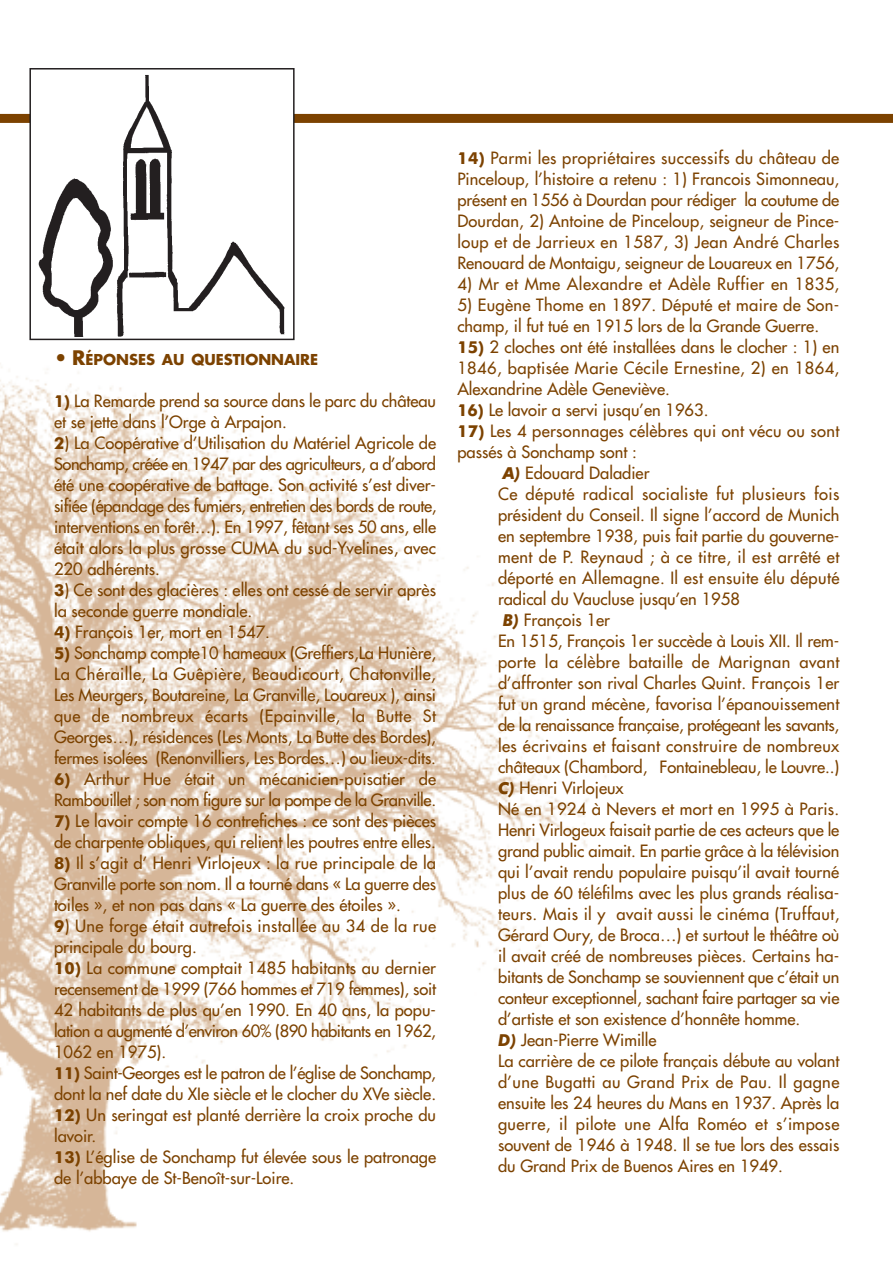
<style>
.page{position:relative;width:893px;height:1263px;background:#fff}
.page>*{position:absolute;margin:0;border:0;box-sizing:border-box;transform-origin:0 0}
.t1{font:16.5px/21px "Futura";color:#7c4200}
.t2{font:16.5px/21px "Futura";letter-spacing:.025em;color:#7c4200}
.t3{font:16.5px/21px "Futura";letter-spacing:-.02em;color:#7c4200}
.t4{font:16.5px "Futura";letter-spacing:.02em;color:#7c4200}
.t5{font:700 14.7px "Futura";color:#7c4200}
.s1{font-size:19.5px}
.s2{font-family:"Futura BT";font-weight:700}
.s3{font-family:"Futura BT";font-weight:700;font-style:italic}
</style>
<div class="page">
<img style="left:0;top:363px;width:607px;height:882px">
<div style="left:0;top:114px;width:892px;height:9px;background:#7c4200"></div>
<img style="left:32px;top:75px;width:259px;height:262px">
<div style="left:29px;top:68px;width:265px;height:272px;border:2px solid #231f20"></div>
<p class="t5" style="left:54px;top:352px;width:266px"><span class="s1">• R</span>ÉPONSES AU QUESTIONNAIRE</p>
<p class="t1" style="left:54px;top:391px;width:383px"><span class="s2">1)</span> La Remarde prend sa source dans le parc du château et se jette dans l’Orge à Arpajon.</p>
<p class="t1" style="left:54px;top:433px;width:384px;text-align:justify"><span class="s2">2</span>) La Coopérative d’Utilisation du Matériel Agricole de Sonchamp, créée en 1947 par des agriculteurs, a d’abord été une coopérative de battage. Son activité s’est diver&shy;sifiée (épandage des fumiers, entretien des bords de route, interventions en forêt…). En 1997, fêtant ses 50 ans, elle était alors la plus grosse CUMA du sud-Yvelines, avec 220 adhérents.</p>
<p class="t1" style="left:54px;top:580px;width:383px"><span class="s2">3</span>) Ce sont des glacières : elles ont cessé de servir après la seconde guerre mondiale.</p>
<p class="t1" style="left:54px;top:622px;width:217px"><span class="s2">4)</span> François 1er, mort en 1547.</p>
<p class="t1" style="left:54px;top:643px;width:383px;text-align:justify"><span class="s2">5)</span> Sonchamp compte10 hameaux (Greffiers,La Hunière, La Chéraille, La Guêpière, Beaudicourt, Chatonville, Les Meurgers, Boutareine, La Granville, Louareux ), ainsi que de nombreux écarts (Epainville, la Butte St Georges…), résidences (Les Monts, La Butte des Bordes), fermes isolées (Renonvilliers, Les Bordes…) ou lieux-dits.</p>
<p class="t3" style="left:54px;top:769px;width:383px"><span class="s2">6)</span> Arthur Hue était un mécanicien-puisatier de<br>Rambouillet ; son nom figure sur la pompe de la Granville.</p>
<p class="t1" style="left:54px;top:811px;width:383px"><span class="s2">7)</span> Le lavoir compte 16 contrefiches : ce sont des pièces de charpente obliques, qui relient les poutres entre elles.</p>
<p class="t1" style="left:54px;top:853px;width:383px;text-align:justify"><span class="s2">8)</span> Il s’agit d’ Henri Virlojeux : la rue principale de la Granville porte son nom. Il a tourné dans « La guerre des toiles », et non pas dans « La guerre des étoiles ».</p>
<p class="t2" style="left:54px;top:916px;width:383px"><span class="s2">9</span>) Une forge était autrefois installée au 34 de la rue principale du bourg.</p>
<p class="t1" style="left:54px;top:958px;width:383px;text-align:justify"><span class="s2">10)</span> La commune comptait 1485 habitants au dernier recensement de 1999 (766 hommes et 719 femmes), soit 42 habitants de plus qu’en 1990. En 40 ans, la popu&shy;lation a augmenté d’environ 60% (890 habitants en 1962, 1062 en 1975).</p>
<p class="t1" style="left:54px;top:1063px;width:383px"><span class="s2">11)</span> Saint-Georges est le patron de l’église de Sonchamp, dont la nef date du XIe siècle et le clocher du XVe siècle.</p>
<p class="t1" style="left:54px;top:1105px;width:383px"><span class="s2">12)</span> Un seringat est planté derrière la croix proche du lavoir.</p>
<p class="t1" style="left:54px;top:1147px;width:383px"><span class="s2">13)</span> L’église de Sonchamp fut élevée sous le patronage de l’abbaye de St-Benoît-sur-Loire.</p>
<p class="t1" style="left:457px;top:148px;width:383px;text-align:justify"><span class="s2">14)</span> Parmi les propriétaires successifs du château de Pinceloup, l’histoire a retenu : 1) Francois Simonneau, présent en 1556 à Dourdan pour rédiger la coutume de Dourdan, 2) Antoine de Pinceloup, seigneur de Pince&shy;loup et de Jarrieux en 1587, 3) Jean André Charles Renouard de Montaigu, seigneur de Louareux en 1756,</p>
<p class="t2" style="left:457px;top:274px;width:383px">4) Mr et Mme Alexandre et Adèle Ruffier en 1835,</p>
<p class="t1" style="left:457px;top:295px;width:383px">5) Eugène Thome en 1897. Député et maire de Son&shy;champ, il fut tué en 1915 lors de la Grande Guerre.</p>
<p class="t1" style="left:457px;top:337px;width:383px;text-align:justify"><span class="s2">15)</span> 2 cloches ont été installées dans le clocher : 1) en 1846, baptisée Marie Cécile Ernestine, 2) en 1864, Alexandrine Adèle Geneviève.</p>
<p class="t1" style="left:457px;top:400px;width:252px"><span class="s2">16)</span> Le lavoir a servi jusqu’en 1963.</p>
<p class="t4" style="left:457px;top:422px;width:383px"><span class="s2">17)</span> Les 4 personnages célèbres qui ont vécu ou sont</p>
<p class="t1" style="left:457px;top:442px;width:181px">passés à Sonchamp sont :</p>
<p class="t1" style="left:503px;top:463px;width:148px"><span class="s3">A)</span> Edouard Daladier</p>
<p class="t2" style="left:498px;top:484px;width:343px">Ce député radical socialiste fut plusieurs fois</p>
<p class="t1" style="left:498px;top:505px;width:343px">président du Conseil. Il signe l’accord de Munich</p>
<p class="t1" style="left:498px;top:526px;width:343px">en septembre 1938, puis fait partie du gouverne-</p>
<p class="t2" style="left:498px;top:547px;width:343px">ment de P. Reynaud ; à ce titre, il est arrêté et</p>
<p class="t4" style="left:498px;top:569px;width:343px">déporté en Allemagne. Il est ensuite élu député</p>
<p class="t1" style="left:498px;top:589px;width:243px">radical du Vaucluse jusqu’en 1958</p>
<p class="t1" style="left:503px;top:610px;width:109px"><span class="s3">B)</span> François 1er</p>
<p class="t1" style="left:498px;top:631px;width:343px">En 1515, François 1er succède à Louis XII. Il rem-</p>
<p class="t2" style="left:498px;top:652px;width:343px">porte la célèbre bataille de Marignan avant</p>
<p class="t1" style="left:498px;top:673px;width:343px">d’affronter son rival Charles Quint. François 1er</p>
<p class="t1" style="left:498px;top:694px;width:343px">fut un grand mécène, favorisa l’épanouissement</p>
<p class="t1" style="left:498px;top:715px;width:343px">de la renaissance française, protégeant les savants,</p>
<p class="t2" style="left:498px;top:736px;width:343px">les écrivains et faisant construire de nombreux</p>
<p class="t1" style="left:498px;top:757px;width:343px">châteaux (Chambord, Fontainebleau, le Louvre..)</p>
<p class="t1" style="left:498px;top:778px;width:127px"><span class="s3">C)</span> Henri Virlojeux</p>
<p class="t1" style="left:498px;top:799px;width:343px">Né en 1924 à Nevers et mort en 1995 à Paris.</p>
<p class="t1" style="left:498px;top:820px;width:343px">Henri Virlogeux faisait partie de ces acteurs que le</p>
<p class="t1" style="left:498px;top:841px;width:343px">grand public aimait. En partie grâce à la télévision</p>
<p class="t1" style="left:498px;top:862px;width:343px">qui l’avait rendu populaire puisqu’il avait tourné</p>
<p class="t1" style="left:498px;top:883px;width:343px">plus de 60 téléfilms avec les plus grands réalisa-</p>
<p class="t2" style="left:498px;top:904px;width:343px">teurs. Mais il y avait aussi le cinéma (Truffaut,</p>
<p class="t1" style="left:498px;top:925px;width:343px">Gérard Oury, de Broca…) et surtout le théâtre où</p>
<p class="t1" style="left:498px;top:946px;width:343px">il avait créé de nombreuses pièces. Certains ha-</p>
<p class="t1" style="left:498px;top:967px;width:343px">bitants de Sonchamp se souviennent que c’était un</p>
<p class="t1" style="left:498px;top:988px;width:343px">conteur exceptionnel, sachant faire partager sa vie</p>
<p class="t1" style="left:498px;top:1009px;width:304px">d’artiste et son existence d’honnête homme.</p>
<p class="t1" style="left:498px;top:1030px;width:160px"><span class="s3">D)</span> Jean-Pierre Wimille</p>
<p class="t1" style="left:498px;top:1051px;width:343px">La carrière de ce pilote français débute au volant</p>
<p class="t2" style="left:498px;top:1072px;width:343px">d’une Bugatti au Grand Prix de Pau. Il gagne</p>
<p class="t1" style="left:498px;top:1093px;width:343px">ensuite les 24 heures du Mans en 1937. Après la</p>
<p class="t2" style="left:498px;top:1114px;width:343px">guerre, il pilote une Alfa Roméo et s’impose</p>
<p class="t1" style="left:498px;top:1135px;width:343px">souvent de 1946 à 1948. Il se tue lors des essais</p>
<p class="t1" style="left:498px;top:1156px;width:286px">du Grand Prix de Buenos Aires en 1949.</p>
</div>
